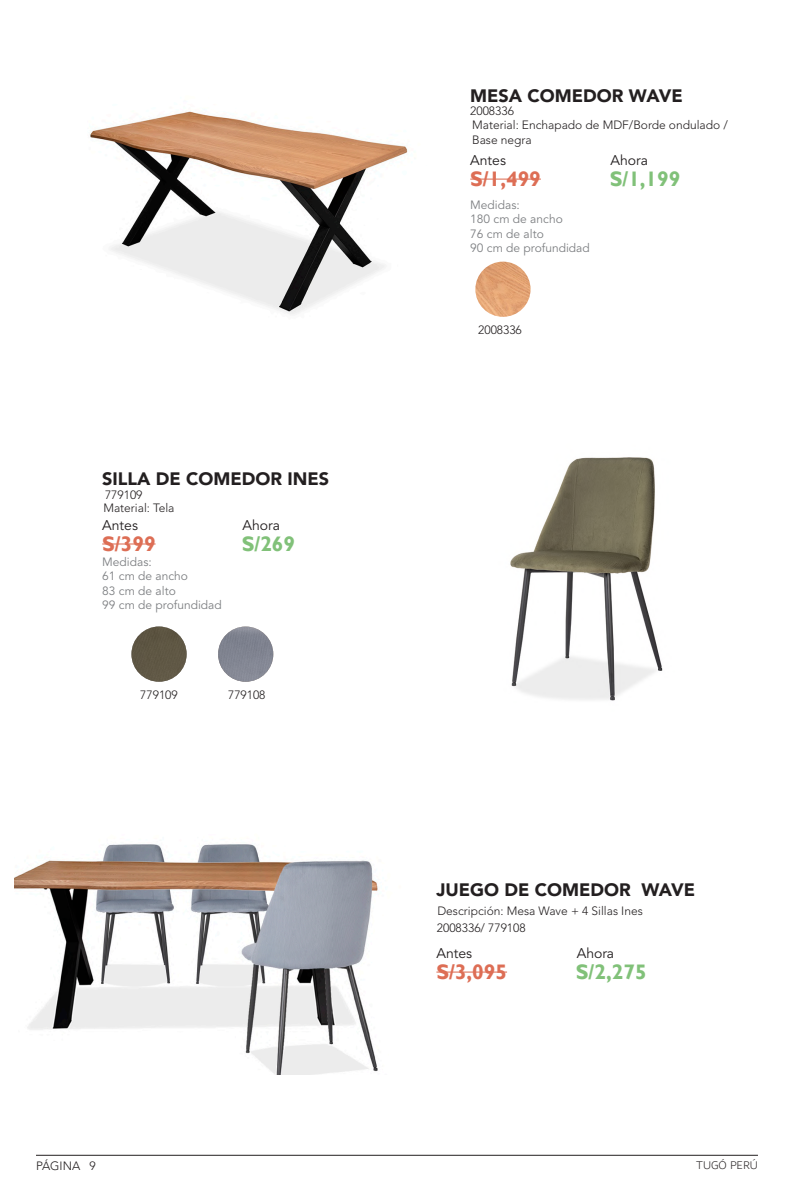
<style>
.page{position:relative;width:794px;height:1191px;background:#fff}
.page>*{position:absolute;margin:0;border:0;box-sizing:border-box;transform-origin:0 0}
.t1{font:700 21px "Gill Sans";color:#dd6e55}
.t2{font:700 21px "Gill Sans";color:#81c179}
.t3{font:900 18px "Avenir";color:#231f20}
.t4{font:14px "Avenir";color:#231f20}
.t5{font:300 12px/14.4px "Avenir";color:#231f20}
.t6{font:12px "Avenir";color:#7e8083}
.t7{font:300 12px "Dubai";color:#231f20}
</style>
<div class="page">
<hr style="left:36px;top:1155px;width:722px;height:1px;background:#231f20">
<img style="left:218px;top:626px;width:55px;height:55px;border-radius:28px">
<hr style="left:470px;top:179px;width:71px;height:1px;background:#dd6e55">
<hr style="left:436px;top:971px;width:71px;height:1px;background:#dd6e55">
<hr style="left:102px;top:543px;width:54px;height:1px;background:#dd6e55">
<img style="left:475px;top:262px;width:55px;height:55px;border-radius:28px">
<div style="left:131px;top:626px;width:56px;height:55px;background:#5f5744;border-radius:28px"></div>
<img style="left:90px;top:111px;width:318px;height:204px">
<img style="left:510px;top:457px;width:153px;height:244px">
<img style="left:14px;top:844px;width:364px;height:231px">
<p class="t3" style="left:470px;top:80px;width:214px">MESA COMEDOR WAVE</p>
<p class="t5" style="left:470px;top:104px;width:45px">2008336</p>
<p class="t5" style="left:472px;top:118px;width:257px">Material: Enchapado de MDF/Borde ondulado /<br>Base negra</p>
<p class="t3" style="left:102px;top:463px;width:228px">SILLA DE COMEDOR INES</p>
<p class="t5" style="left:105px;top:487px;width:39px">779109</p>
<p class="t5" style="left:103px;top:501px;width:73px">Material: Tela</p>
<p class="t4" style="left:102px;top:515px;width:37px">Antes</p>
<p class="t1" style="left:102px;top:531px;width:55px">S/399</p>
<p class="t6" style="left:102px;top:553px;width:51px">Medidas:</p>
<p class="t6" style="left:102px;top:567px;width:87px">61 cm de ancho</p>
<p class="t6" style="left:102px;top:582px;width:75px">83 cm de alto</p>
<p class="t6" style="left:102px;top:596px;width:121px">99 cm de profundidad</p>
<p class="t4" style="left:243px;top:515px;width:39px">Ahora</p>
<p class="t2" style="left:242px;top:531px;width:55px">S/269</p>
<p class="t5" style="left:140px;top:688px;width:39px">779109</p>
<p class="t5" style="left:228px;top:688px;width:39px">779108</p>
<p class="t4" style="left:470px;top:150px;width:37px">Antes</p>
<p class="t1" style="left:470px;top:166px;width:72px">S/1,499</p>
<p class="t6" style="left:470px;top:196px;width:51px">Medidas:</p>
<p class="t6" style="left:470px;top:210px;width:94px">180 cm de ancho</p>
<p class="t6" style="left:470px;top:225px;width:75px">76 cm de alto</p>
<p class="t6" style="left:470px;top:239px;width:121px">90 cm de profundidad</p>
<p class="t4" style="left:610px;top:150px;width:39px">Ahora</p>
<p class="t2" style="left:610px;top:166px;width:72px">S/1,199</p>
<p class="t5" style="left:478px;top:323px;width:45px">2008336</p>
<p class="t3" style="left:436px;top:874px;width:260px">JUEGO DE COMEDOR WAVE</p>
<p class="t5" style="left:437px;top:904px;width:207px">Descripción: Mesa Wave + 4 Sillas Ines</p>
<p class="t5" style="left:437px;top:921px;width:90px">2008336/ 779108</p>
<p class="t4" style="left:436px;top:943px;width:37px">Antes</p>
<p class="t1" style="left:436px;top:959px;width:72px">S/3,095</p>
<p class="t4" style="left:577px;top:943px;width:39px">Ahora</p>
<p class="t2" style="left:576px;top:959px;width:72px">S/2,275</p>
<p class="t5" style="left:36px;top:1158px;width:61px">PÁGINA 9</p>
<p class="t7" style="left:696px;top:1155px;width:63px">TUGÓ PERÚ</p>
</div>
